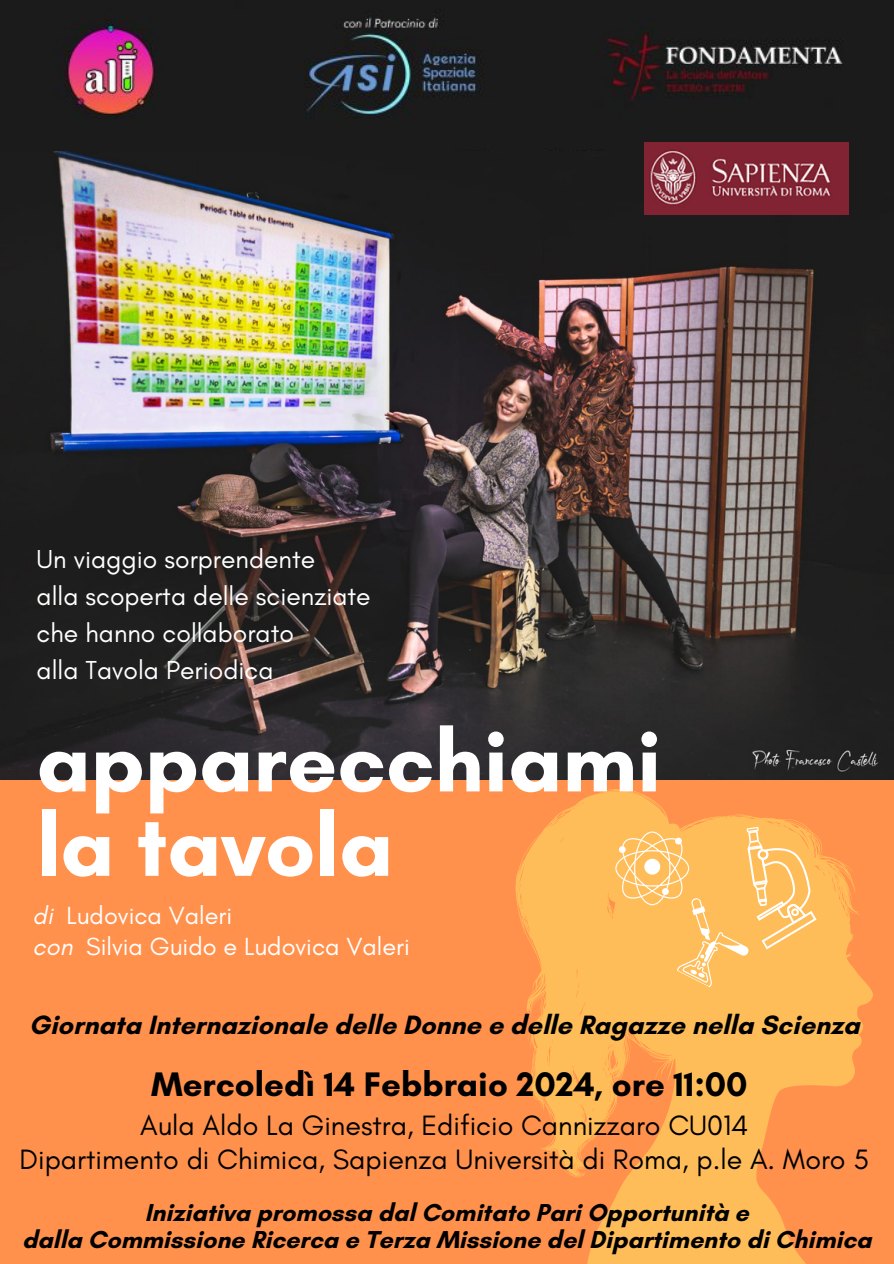
<style>
.page{position:relative;width:894px;height:1264px;background:#fff}
.page>*{position:absolute;margin:0;border:0;box-sizing:border-box;transform-origin:0 0}
.t1{font:700 88.05px/84.3px "Glacial Indifference";color:#fff}
.t2{font:700 34.65px "Glacial Indifference";color:#000}
.t3{font:28.5px/33.8px "Glacial Indifference";color:#000;text-align:center}
.t4{font:700 27px "Glacial Indifference";color:#000}
.t5{font:26.4px/37px "Glacial Indifference";color:#fff}
.t6{font:25.2px "Glacial Indifference";color:#fff}
.t7{font:700 24.9px/27px "Glacial Indifference";color:#000;text-align:center}
.s1{font-style:italic}
</style>
<div class="page">
<img style="left:0;top:0;width:893px;height:780px">
<img style="left:0;top:151px;width:893px;height:628px">
<div style="left:0;top:780px;width:893px;height:483px;background:#ff914d"></div>
<svg style="left:515px;top:789px;width:357px;height:474px;fill:#ffbd59"></svg>
<img style="left:644px;top:143px;width:203px;height:72px">
<svg style="left:615px;top:822px;width:208px;height:173px;background:#ffc267"></svg>
<p class="t5" style="left:37px;top:540px;width:335px">Un viaggio sorprendente<br>alla scoperta delle scienziate che hanno collaborato<br>alla Tavola Periodica</p>
<p class="t1" style="left:37px;top:718px;width:626px">apparecchiami la tavola</p>
<h4 class="t6" style="left:33px;top:899px;width:201px"><span class="s1">di</span> Ludovica Valeri</h4>
<p class="t6" style="left:33px;top:930px;width:379px"><span class="s1">con</span> Silvia Guido e Ludovica Valeri</p>
<p class="t4" style="left:29px;top:1008px;width:832px">Giornata Internazionale delle Donne e delle Ragazze nella Scienza</p>
<p class="t2" style="left:151px;top:1063px;width:598px">Mercoledì 14 Febbraio 2024, ore 11:00</p>
<p class="t3" style="left:20px;top:1107px;width:850px">Aula Aldo La Ginestra, Edificio Cannizzaro CU014<br>Dipartimento di Chimica, Sapienza Università di Roma, p.le A. Moro 5</p>
<p class="t7" style="left:22px;top:1198px;width:850px">Iniziativa promossa dal Comitato Pari Opportunità e<br>dalla Commissione Ricerca e Terza Missione del Dipartimento di Chimica</p>
</div>
